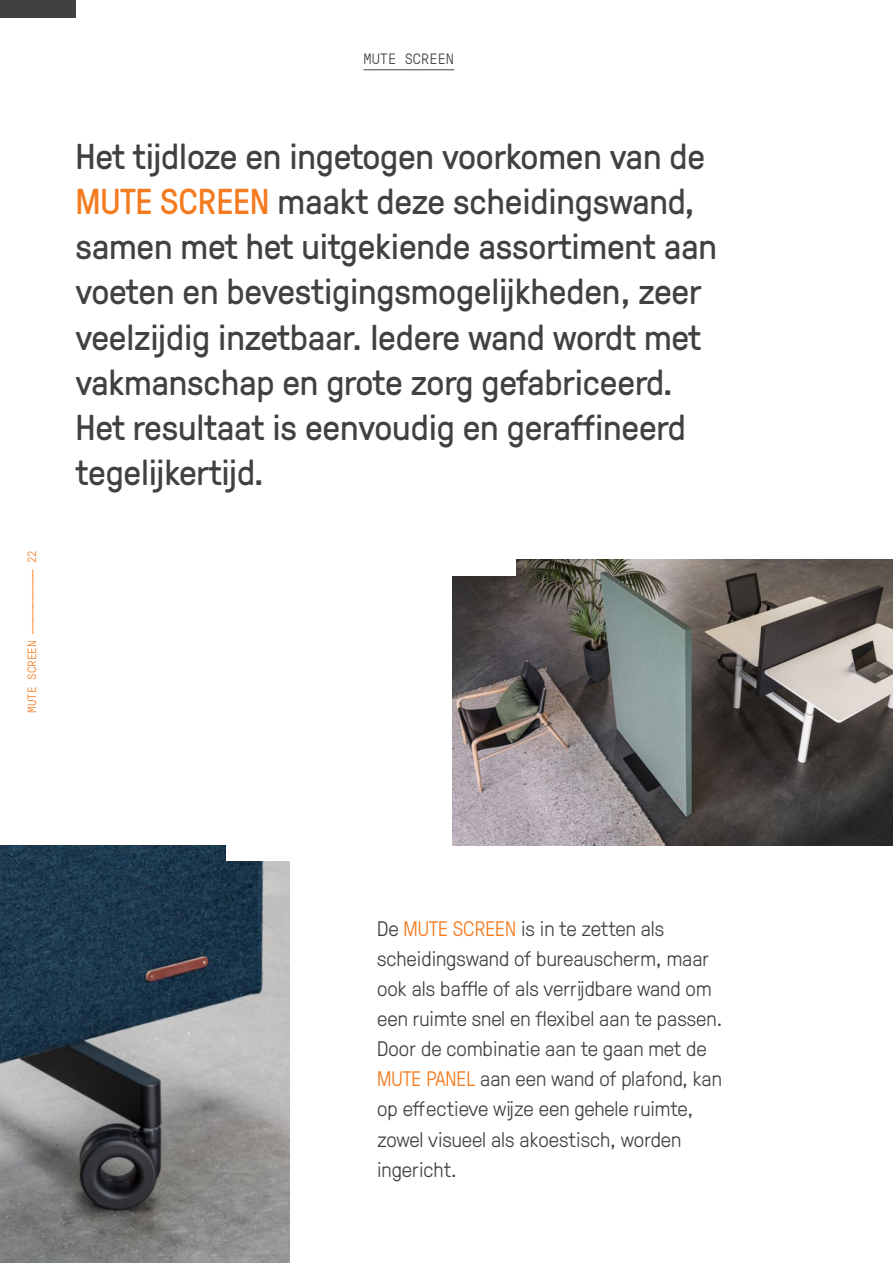
<style>
.page{position:relative;width:893px;height:1263px;background:#fff}
.page>*{position:absolute;margin:0;border:0;box-sizing:border-box;transform-origin:0 0}
.t1{font:36px/45.2px "GT Pressura";letter-spacing:-.005em;color:#414042}
.t2{font:300 21px/30.2px "GT Pressura";color:#414042}
.t3{font:300 15px "GT Pressura Mono";color:#414042}
.t4{font:300 12px "GT Pressura Mono";color:#f47b20}
.s1{color:#f47b20}
</style>
<div class="page">
<div style="left:0;top:0;width:75px;height:18px;background:#414042"></div>
<img style="left:452px;top:560px;width:441px;height:286px">
<img style="left:0;top:846px;width:290px;height:417px">
<div style="left:226px;top:831px;width:76px;height:30px;background:#fff"></div>
<div style="left:441px;top:545px;width:75px;height:30px;background:#fff"></div>
<hr style="left:363px;top:69px;width:91px;height:1px;background:#414042">
<p class="t4" style="left:23px;top:713px;width:164px;rotate:-90deg">MUTE SCREEN —————————— 22</p>
<p class="t3" style="left:363px;top:48px;width:92px">MUTE SCREEN</p>
<p class="t1" style="left:75px;top:132px;width:643px">Het tijdloze en ingetogen voorkomen van de <span class="s1">MUTE SCREEN</span> maakt deze scheidingswand, samen met het uitgekiende assortiment aan voeten en bevestigingsmogelijkheden, zeer veelzijdig inzetbaar. Iedere wand wordt met vakmanschap en grote zorg gefabriceerd.<br>Het resultaat is eenvoudig en geraffineerd tegelijkertijd.</p>
<p class="t2" style="left:377px;top:912px;width:347px">De <span class="s1">MUTE SCREEN</span> is in te zetten als scheidingswand of bureauscherm, maar ook als baffle of als verrijdbare wand om een ruimte snel en flexibel aan te passen.<br>Door de combinatie aan te gaan met de <span class="s1">MUTE PANEL</span> aan een wand of plafond, kan op effectieve wijze een gehele ruimte, zowel visueel als akoestisch, worden ingericht.</p>
</div>
